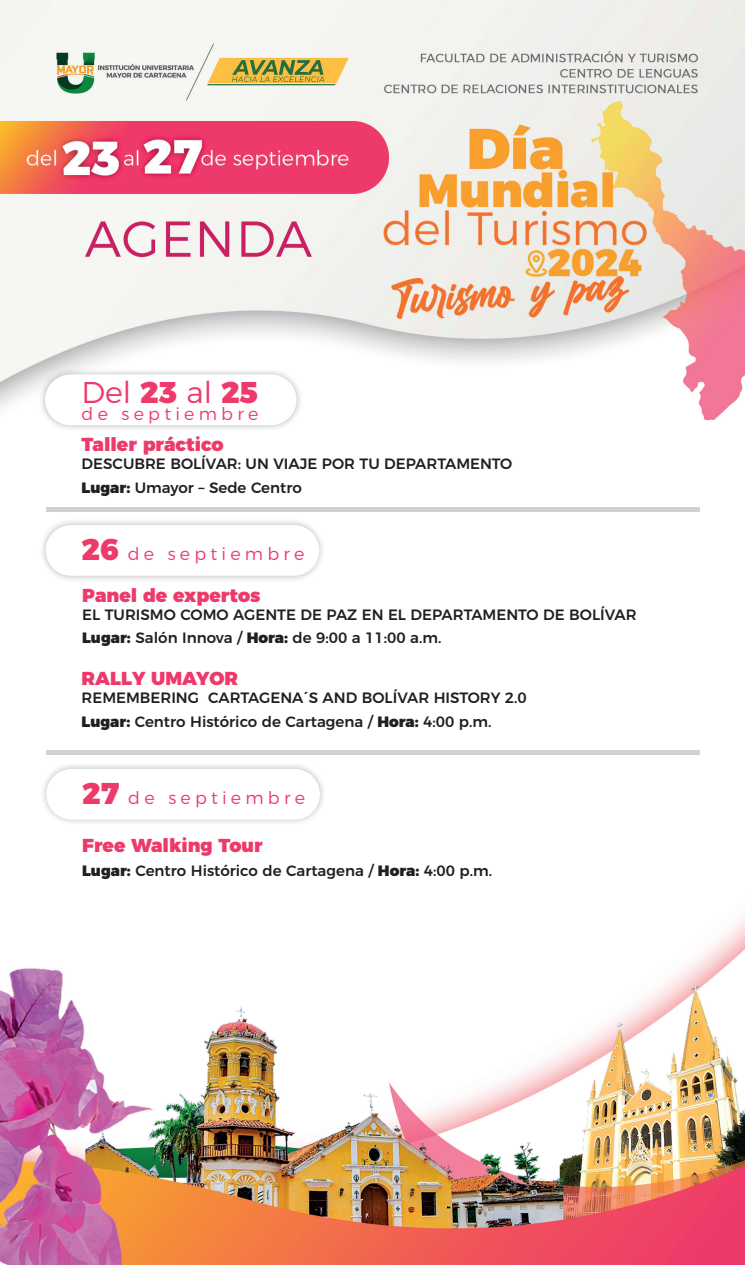
<style>
.page{position:relative;width:745px;height:1265px;background:#fff}
.page>*{position:absolute;margin:0;border:0;box-sizing:border-box;transform-origin:0 0}
.t1{font:300 30px "Montserrat";color:#ee3a6a}
.t2{font:900 18.75px "Montserrat";color:#ee3a6a}
.t3{font:300 17.5px "Montserrat";letter-spacing:.24em;color:#ee3a6a}
.t4{font:500 15px/23.8px "Montserrat";color:#231f20}
.s1{font-weight:900}
.s2{font-weight:900;font-size:30px}
</style>
<div class="page">
<img style="left:0;top:0;width:744px;height:1265px">
<div style="left:38px;top:368px;width:265px;height:64px;background:#231f20;opacity:.3"></div>
<div style="left:45px;top:374px;width:251px;height:51px;background:#fff;border-radius:25px"></div>
<div style="left:39px;top:518px;width:286px;height:65px;background:#231f20;opacity:.3"></div>
<div style="left:46px;top:525px;width:273px;height:51px;background:#fff;border-radius:25px"></div>
<div style="left:39px;top:762px;width:287px;height:64px;background:#231f20;opacity:.3"></div>
<div style="left:46px;top:769px;width:274px;height:51px;background:#fff;border-radius:25px"></div>
<hr style="left:46px;top:507px;width:652px;height:4px;background:#d1d2d4">
<hr style="left:46px;top:750px;width:653px;height:4px;background:#d1d2d4">
<h1 class="t1" style="left:81px;top:369px;width:178px">Del <span class="s1">23</span> al <span class="s1">25</span></h1>
<p class="t3" style="left:81px;top:400px;width:178px">de septiembre</p>
<p class="t2" style="left:81px;top:429px;width:143px">Taller práctico</p>
<p class="t4" style="left:81px;top:451px;width:432px">DESCUBRE BOLÍVAR: UN VIAJE POR TU DEPARTAMENTO<br><span class="s1">Lugar:</span> Umayor – Sede Centro</p>
<p class="t3" style="left:81px;top:540px;width:224px"><span class="s2">26</span> de septiembre</p>
<p class="t2" style="left:82px;top:579px;width:180px">Panel de expertos</p>
<p class="t4" style="left:82px;top:601px;width:555px">EL TURISMO COMO AGENTE DE PAZ EN EL DEPARTAMENTO DE BOLÍVAR<br><span class="s1">Lugar:</span> Salón Innova / <span class="s1">Hora:</span> de 9:00 a 11:00 a.m.</p>
<p class="t2" style="left:81px;top:663px;width:158px">RALLY UMAYOR</p>
<p class="t4" style="left:81px;top:685px;width:446px">REMEMBERING CARTAGENA´S AND BOLÍVAR HISTORY 2.0<br><span class="s1">Lugar:</span> Centro Histórico de Cartagena / <span class="s1">Hora:</span> 4:00 p.m.</p>
<p class="t3" style="left:82px;top:784px;width:224px"><span class="s2">27</span> de septiembre</p>
<p class="t2" style="left:82px;top:830px;width:182px">Free Walking Tour</p>
<p class="t4" style="left:82px;top:857px;width:411px"><span class="s1">Lugar:</span> Centro Histórico de Cartagena / <span class="s1">Hora:</span> 4:00 p.m.</p>
</div>
